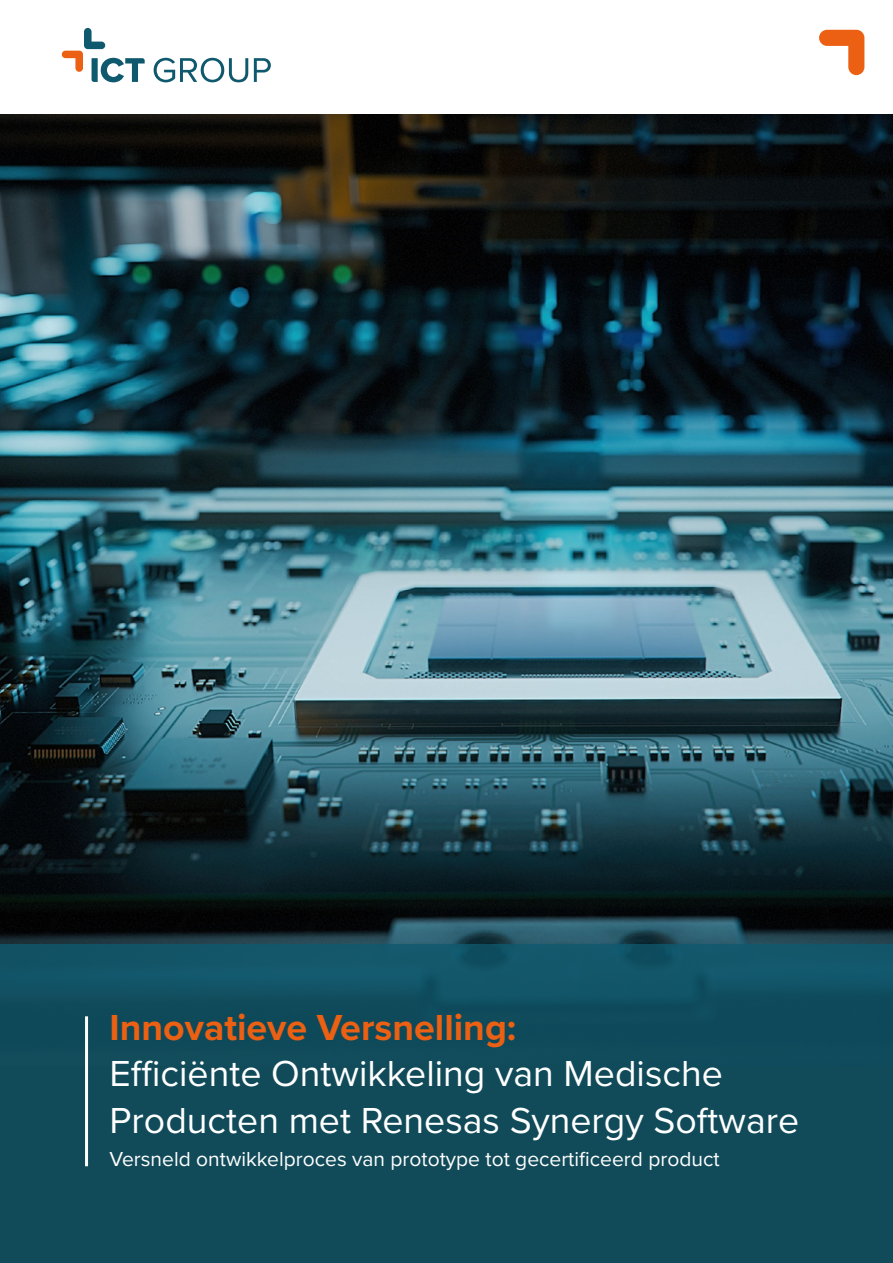
<style>
.page{position:relative;width:893px;height:1263px;background:#fff}
.page>*{position:absolute;margin:0;border:0;box-sizing:border-box;transform-origin:0 0}
.t1{font:37.5px/46.5px "Proxima Nova";color:#fff}
.t2{font:700 37.5px "Proxima Nova";color:#eb6012}
.t3{font:21px "Proxima Nova";color:#fff}
</style>
<div class="page">
<img style="left:0;top:115px;width:893px;height:829px">
<div style="left:0;top:944px;width:893px;height:319px;background:linear-gradient(to bottom,#115163,#114856)"></div>
<svg style="left:154px;top:58px;width:94px;height:24px"></svg>
<svg style="left:254px;top:58px;width:17px;height:24px"></svg>
<svg style="left:62px;top:28px;width:83px;height:54px"></svg>
<svg style="left:819px;top:30px;width:45px;height:45px"></svg>
<hr style="left:85px;top:1016px;width:3px;height:150px;background:#fff">
<p class="t2" style="left:110px;top:999px;width:408px">Innovatieve Versnelling:</p>
<p class="t1" style="left:110px;top:1049px;width:691px">Efficiënte Ontwikkeling van Medische<br>Producten met Renesas Synergy Software</p>
<p class="t3" style="left:110px;top:1143px;width:611px">Versneld ontwikkelproces van prototype tot gecertificeerd product</p>
</div>
